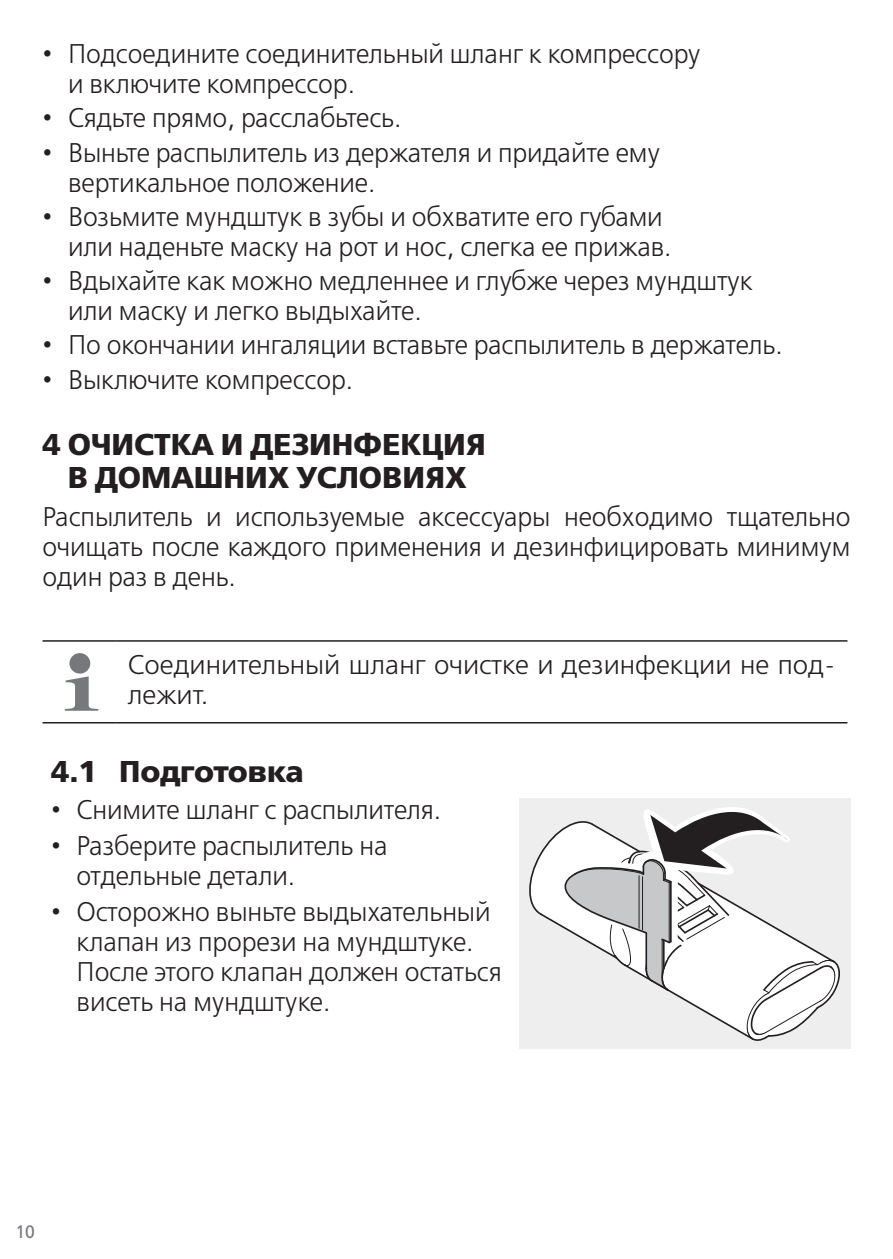
<style>
.page{position:relative;width:893px;height:1259px;background:#fff}
.page>*{position:absolute;margin:0;border:0;box-sizing:border-box;transform-origin:0 0}
.t1{font:700 30px/33px "Free Set";color:#231f20;text-align:center}
.t2{font:300 27px/30px "Free Set";letter-spacing:-.005em;color:#231f20}
.t3{font:18px "Free Set";color:#76787b}
</style>
<div class="page">
<hr style="left:43px;top:640px;width:73px;height:1px;background:#231f20">
<hr style="left:116px;top:640px;width:731px;height:1px;background:#231f20">
<hr style="left:43px;top:722px;width:73px;height:1px;background:#231f20">
<hr style="left:116px;top:722px;width:731px;height:1px;background:#231f20">
<svg style="left:65px;top:653px;width:33px;height:58px"></svg>
<div style="left:519px;top:798px;width:331px;height:251px;background:#eeeeef"></div>
<svg style="left:529px;top:807px;width:311px;height:234px"></svg>
<p class="t2" style="left:68px;top:39px;width:634px;text-indent:-26px">• Подсоедините соединительный шланг к компрессору и включите компрессор.</p>
<p class="t2" style="left:43px;top:103px;width:360px">• Сядьте прямо, расслабьтесь.</p>
<p class="t2" style="left:68px;top:137px;width:594px;text-indent:-26px">• Выньте распылитель из держателя и придайте ему вертикальное положение.</p>
<p class="t2" style="left:68px;top:202px;width:605px;text-indent:-26px">• Возьмите мундштук в зубы и обхватите его губами или наденьте маску на рот и нос, слегка ее прижав.</p>
<p class="t2" style="left:68px;top:266px;width:686px;text-indent:-26px">• Вдыхайте как можно медленнее и глубже через мундштук или маску и легко выдыхайте.</p>
<p class="t2" style="left:43px;top:330px;width:742px">• По окончании ингаляции вставьте распылитель в держатель.</p>
<p class="t2" style="left:43px;top:364px;width:312px">• Выключите компрессор.</p>
<p class="t1" style="left:43px;top:426px;width:445px">4 ОЧИСТКА И ДЕЗИНФЕКЦИЯ<br>В ДОМАШНИХ УСЛОВИЯХ</p>
<p class="t2" style="left:43px;top:502px;width:809px;text-align:justify">Распылитель и используемые аксессуары необходимо тщательно очищать после каждого применения и дезинфицировать минимум один раз в день.</p>
<p class="t2" style="left:128px;top:649px;width:709px">Соединительный шланг очистке и дезинфекции не под&shy;лежит.</p>
<p class="t1" style="left:51px;top:753px;width:254px">4.1 Подготовка</p>
<p class="t2" style="left:51px;top:795px;width:392px">• Снимите шланг с распылителя.</p>
<p class="t2" style="left:77px;top:831px;width:313px;text-indent:-26px">• Разберите распылитель на отдельные детали.</p>
<p class="t2" style="left:77px;top:897px;width:427px;text-indent:-26px">• Осторожно выньте выдыхательный клапан из прорези на мундштуке.<br>После этого клапан должен остаться висеть на мундштуке.</p>
<p class="t3" style="left:15px;top:1219px;width:21px">10</p>
</div>
